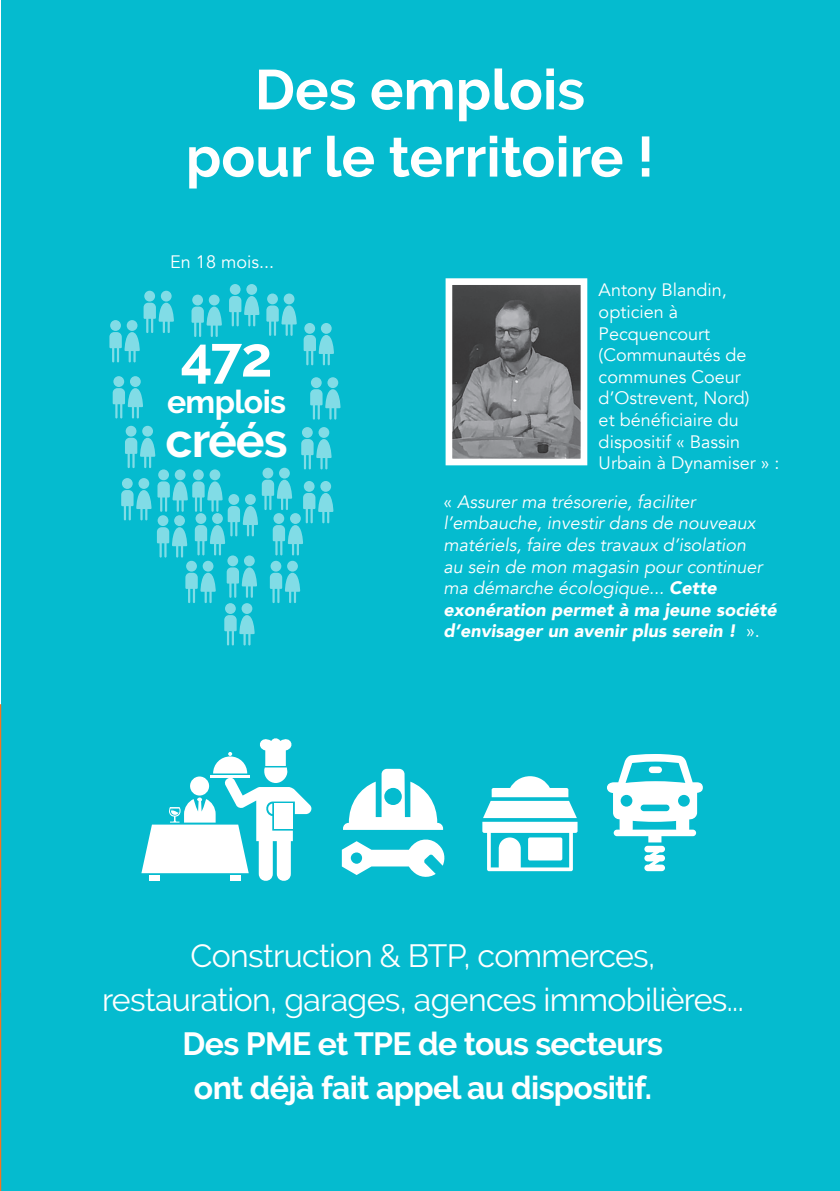
<style>
.page{position:relative;width:840px;height:1191px;background:#fff}
.page>*{position:absolute;margin:0;border:0;box-sizing:border-box;transform-origin:0 0}
.t1{font:700 56px/67.2px "Raleway";color:#fff;text-align:center}
.t2{font:700 48px "Raleway";letter-spacing:-.02em;color:#fff}
.t3{font:32px/44px "Raleway";letter-spacing:-.02em;color:#fff;text-align:center}
.t4{font:700 32px/44px "Raleway";letter-spacing:-.02em;color:#fff;text-align:center}
.t5{font:italic 18px/21.6px "Avenir";color:#fff}
.t6{font:18px/21.6px "Avenir";color:#fff}
.s1{font-style:normal}
.s2{font-weight:900}
</style>
<div class="page">
<div style="left:1px;top:0;width:838px;height:1191px;background:#05bbcf"></div>
<svg style="left:0;top:704px;width:1px;height:487px"></svg>
<img style="left:453px;top:286px;width:126px;height:171px">
<div style="left:445px;top:278px;width:142px;height:187px;border:7px solid #fff"></div>
<div style="left:144px;top:291px;width:11px;height:10px;background:#81dce6;border-radius:50%"></div>
<div style="left:161px;top:291px;width:10px;height:10px;background:#81dce6;border-radius:50%"></div>
<div style="left:192px;top:295px;width:11px;height:10px;background:#81dce6;border-radius:50%"></div>
<div style="left:209px;top:295px;width:10px;height:10px;background:#81dce6;border-radius:50%"></div>
<svg style="left:191px;top:307px;width:31px;height:30px"></svg>
<div style="left:230px;top:284px;width:10px;height:11px;background:#81dce6;border-radius:50%"></div>
<div style="left:246px;top:284px;width:11px;height:11px;background:#81dce6;border-radius:50%"></div>
<svg style="left:229px;top:296px;width:30px;height:30px"></svg>
<div style="left:193px;top:469px;width:11px;height:11px;background:#81dce6;border-radius:50%"></div>
<svg style="left:209px;top:469px;width:11px;height:11px"></svg>
<div style="left:262px;top:468px;width:11px;height:10px;background:#81dce6;border-radius:50%"></div>
<div style="left:279px;top:468px;width:11px;height:10px;background:#81dce6;border-radius:50%"></div>
<div style="left:158px;top:469px;width:11px;height:11px;background:#81dce6;border-radius:50%"></div>
<div style="left:175px;top:469px;width:10px;height:11px;background:#81dce6;border-radius:50%"></div>
<div style="left:267px;top:293px;width:11px;height:11px;background:#81dce6;border-radius:50%"></div>
<svg style="left:283px;top:293px;width:11px;height:11px"></svg>
<svg style="left:266px;top:305px;width:30px;height:31px"></svg>
<div style="left:304px;top:323px;width:11px;height:11px;background:#81dce6;border-radius:50%"></div>
<div style="left:321px;top:323px;width:10px;height:11px;background:#81dce6;border-radius:50%"></div>
<svg style="left:303px;top:335px;width:31px;height:30px"></svg>
<svg style="left:109px;top:303px;width:65px;height:59px"></svg>
<div style="left:302px;top:427px;width:10px;height:11px;background:#81dce6;border-radius:50%"></div>
<div style="left:318px;top:427px;width:11px;height:11px;background:#81dce6;border-radius:50%"></div>
<svg style="left:301px;top:439px;width:30px;height:30px"></svg>
<div style="left:126px;top:426px;width:10px;height:10px;background:#81dce6;border-radius:50%"></div>
<div style="left:142px;top:426px;width:11px;height:10px;background:#81dce6;border-radius:50%"></div>
<svg style="left:125px;top:438px;width:30px;height:30px"></svg>
<div style="left:270px;top:561px;width:11px;height:10px;background:#81dce6;border-radius:50%"></div>
<div style="left:287px;top:561px;width:11px;height:10px;background:#81dce6;border-radius:50%"></div>
<svg style="left:270px;top:573px;width:30px;height:30px"></svg>
<svg style="left:157px;top:480px;width:176px;height:77px"></svg>
<div style="left:186px;top:561px;width:11px;height:10px;background:#81dce6;border-radius:50%"></div>
<div style="left:202px;top:561px;width:11px;height:10px;background:#81dce6;border-radius:50%"></div>
<svg style="left:185px;top:573px;width:31px;height:30px"></svg>
<div style="left:225px;top:603px;width:11px;height:11px;background:#81dce6;border-radius:50%"></div>
<div style="left:241px;top:603px;width:11px;height:11px;background:#81dce6;border-radius:50%"></div>
<svg style="left:224px;top:615px;width:30px;height:30px"></svg>
<svg style="left:227px;top:555px;width:11px;height:11px"></svg>
<div style="left:244px;top:555px;width:10px;height:11px;background:#81dce6;border-radius:50%"></div>
<svg style="left:226px;top:567px;width:31px;height:31px"></svg>
<div style="left:122px;top:478px;width:11px;height:11px;background:#81dce6;border-radius:50%"></div>
<div style="left:138px;top:478px;width:11px;height:11px;background:#81dce6;border-radius:50%"></div>
<svg style="left:121px;top:490px;width:30px;height:30px"></svg>
<div style="left:311px;top:377px;width:10px;height:11px;background:#81dce6;border-radius:50%"></div>
<div style="left:327px;top:377px;width:11px;height:11px;background:#81dce6;border-radius:50%"></div>
<svg style="left:310px;top:389px;width:30px;height:30px"></svg>
<div style="left:113px;top:376px;width:11px;height:11px;background:#81dce6;border-radius:50%"></div>
<div style="left:130px;top:376px;width:11px;height:11px;background:#81dce6;border-radius:50%"></div>
<svg style="left:113px;top:388px;width:30px;height:30px"></svg>
<svg style="left:341px;top:769px;width:104px;height:108px"></svg>
<svg style="left:482px;top:776px;width:95px;height:95px"></svg>
<svg style="left:141px;top:738px;width:171px;height:143px"></svg>
<svg style="left:607px;top:754px;width:95px;height:117px"></svg>
<h1 class="t1" style="left:186px;top:56px;width:469px">Des emplois pour le territoire !</h1>
<p class="t6" style="left:170px;top:251px;width:105px">En 18 mois...</p>
<h1 class="t1" style="left:180px;top:323px;width:93px">472</h1>
<h3 class="t4" style="left:167px;top:380px;width:121px">emplois</h3>
<h2 class="t2" style="left:165px;top:413px;width:123px">créés</h2>
<p class="t6" style="left:598px;top:280px;width:182px">Antony Blandin, opticien à<br>Pecquencourt (Communautés de communes Coeur d’Ostrevent, Nord)<br>et bénéficiaire du dispositif « Bassin<br>Urbain à Dynamiser » :</p>
<p class="t5" style="left:443px;top:491px;width:334px"><span class="s1">«</span> Assurer ma trésorerie, faciliter l’embauche, investir dans de nouveaux matériels, faire des travaux d’isolation<br>au sein de mon magasin pour continuer ma démarche écologique... <span class="s2">Cette exonération permet à ma jeune société d’envisager un avenir plus serein !</span> <span class="s1">».</span></p>
<h3 class="t3" style="left:102px;top:933px;width:642px">Construction &amp; BTP, commerces, restauration, garages, agences immobilières...</h3>
<h3 class="t4" style="left:182px;top:1021px;width:482px">Des PME et TPE de tous secteurs ont déjà fait appel au dispositif.</h3>
</div>
